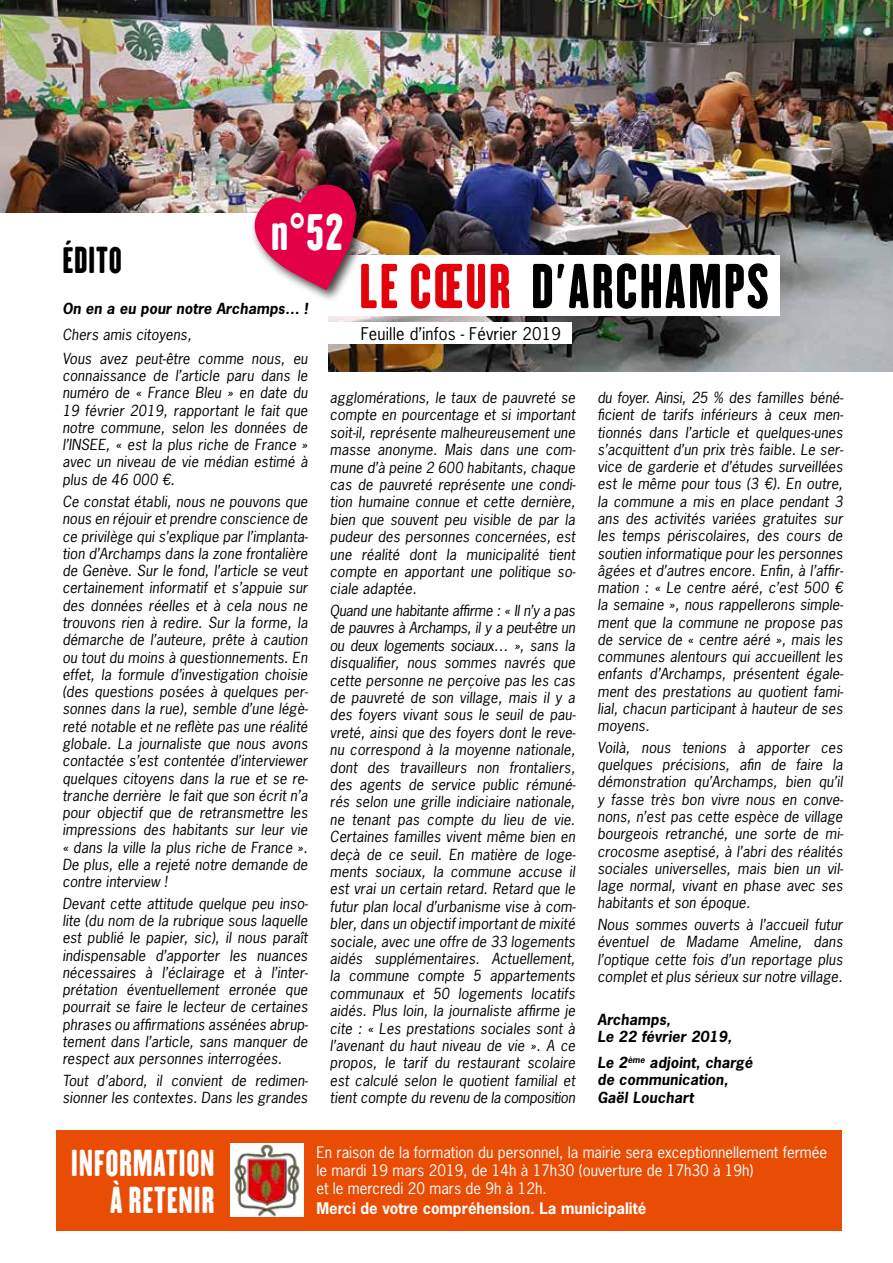
<style>
.page{position:relative;width:893px;height:1263px;background:#fff}
.page>*{position:absolute;margin:0;border:0;box-sizing:border-box;transform-origin:0 0}
.t1{font:55.95px "H.H.Samuel";letter-spacing:.03em;color:#000}
.t2{font:45.9px "H.H.Samuel";color:#fff}
.t3{font:33px/37.5px "H.H.Samuel";letter-spacing:.02em;color:#fff;text-align:right}
.t4{font:33px "H.H.Samuel";letter-spacing:.02em;color:#000}
.t5{font:16.5px "Porsche News Gothic";letter-spacing:.01em;color:#000}
.t6{font:15px/18px "Porsche News Gothic";color:#fff}
.t7{font:700 15px "Porsche News Gothic";color:#fff}
.t8{font:italic 14.4px/17.2px "Porsche News Gothic";letter-spacing:.01em;color:#000;text-align:justify}
.t9{font:italic 700 14.4px/17.2px "Porsche News Gothic";letter-spacing:.01em;color:#000}
.s1{color:#e3000b}
</style>
<div class="page">
<img style="left:0;top:0;width:893px;height:371px">
<div style="left:0;top:213px;width:327px;height:180px;background:#fff"></div>
<div style="left:316px;top:255px;width:464px;height:61px;background:#fff"></div>
<div style="left:320px;top:323px;width:251px;height:21px;background:#fff"></div>
<div style="left:250px;top:180px;width:119px;height:122px;background:#000;opacity:.75"></div>
<img style="left:241px;top:177px;width:123px;height:113px">
<div style="left:56px;top:1130px;width:785px;height:100px;background:#e94c05"></div>
<img style="left:230px;top:1143px;width:73px;height:74px">
<h2 class="t2" style="left:271px;top:202px;width:74px">n°52</h2>
<h3 class="t4" style="left:62px;top:239px;width:61px">ÉDITO</h3>
<p class="t9" style="left:62px;top:300px;width:247px">On en a eu pour notre Archamps… !</p>
<p class="t8" style="left:62px;top:323px;width:247px;line-height:23.7px">Chers amis citoyens,<br>Vous avez peut-être comme nous, eu</p>
<p class="t8" style="left:62px;top:367px;width:247px">connaissance de l’article paru dans le numéro de « France Bleu » en date du 19 février 2019, rapportant le fait que notre commune, selon les données de l’INSEE, « est la plus riche de France » avec un niveau de vie médian estimé à plus de 46 000 €.</p>
<p class="t8" style="left:62px;top:493px;width:247px">Ce constat établi, nous ne pouvons que nous en réjouir et prendre conscience de ce privilège qui s’explique par l’implanta&shy;tion d’Archamps dans la zone frontalière de Genève. Sur le fond, l’article se veut certainement informatif et s’appuie sur des données réelles et à cela nous ne trouvons rien à redire. Sur la forme, la démarche de l’auteure, prête à caution ou tout du moins à questionnements. En effet, la formule d’investigation choisie (des questions posées à quelques per&shy;sonnes dans la rue), semble d’une légè&shy;reté notable et ne reflète pas une réalité globale. La journaliste que nous avons contactée s’est contentée d’interviewer quelques citoyens dans la rue et se re&shy;tranche derrière le fait que son écrit n’a pour objectif que de retransmettre les impressions des habitants sur leur vie « dans la ville la plus riche de France ».<br>De plus, elle a rejeté notre demande de contre interview !</p>
<p class="t8" style="left:62px;top:894px;width:247px">Devant cette attitude quelque peu inso&shy;lite (du nom de la rubrique sous laquelle est publié le papier, sic), il nous paraît indispensable d’apporter les nuances nécessaires à l’éclairage et à l’inter&shy;prétation éventuellement erronée que pourrait se faire le lecteur de certaines phrases ou affirmations assénées abrup&shy;tement dans l’article, sans manquer de respect aux personnes interrogées.</p>
<p class="t8" style="left:62px;top:1072px;width:247px">Tout d’abord, il convient de redimen&shy;sionner les contextes. Dans les grandes</p>
<h1 class="t1" style="left:359px;top:250px;width:412px"><span class="s1">LE CŒUR</span> D'ARCHAMPS</h1>
<p class="t5" style="left:361px;top:323px;width:202px">Feuille d’infos - Février 2019</p>
<p class="t8" style="left:597px;top:389px;width:247px">du foyer. Ainsi, 25 % des familles béné&shy;ficient de tarifs inférieurs à ceux men&shy;tionnés dans l’article et quelques-unes s’acquittent d’un prix très faible. Le ser&shy;vice de garderie et d’études surveillées est le même pour tous (3 €). En outre, la commune a mis en place pendant 3 ans des activités variées gratuites sur les temps périscolaires, des cours de soutien informatique pour les personnes âgées et d’autres encore. Enfin, à l’affir&shy;mation : « Le centre aéré, c’est 500 € la semaine », nous rappellerons simple&shy;ment que la commune ne propose pas de service de « centre aéré », mais les communes alentours qui accueillent les enfants d’Archamps, présentent égale&shy;ment des prestations au quotient fami&shy;lial, chacun participant à hauteur de ses moyens.</p>
<p class="t8" style="left:597px;top:739px;width:247px">Voilà, nous tenions à apporter ces quelques précisions, afin de faire la démonstration qu’Archamps, bien qu’il y fasse très bon vivre nous en conve&shy;nons, n’est pas cette espèce de village bourgeois retranché, une sorte de mi&shy;crocosme aseptisé, à l’abri des réalités sociales universelles, mais bien un vil&shy;lage normal, vivant en phase avec ses habitants et son époque.</p>
<p class="t8" style="left:597px;top:916px;width:247px">Nous sommes ouverts à l’accueil futur éventuel de Madame Ameline, dans l’optique cette fois d’un reportage plus complet et plus sérieux sur notre village.</p>
<p class="t9" style="left:597px;top:1010px;width:136px">Archamps,<br>Le 22 février 2019,</p>
<p class="t9" style="left:597px;top:1053px;width:157px">Le 2<sup>ème</sup> adjoint, chargé de communication,<br>Gaël Louchart</p>
<p class="t8" style="left:330px;top:389px;width:247px">agglomérations, le taux de pauvreté se compte en pourcentage et si important soit-il, représente malheureusement une masse anonyme. Mais dans une com&shy;mune d’à peine 2 600 habitants, chaque cas de pauvreté représente une condi&shy;tion humaine connue et cette dernière, bien que souvent peu visible de par la pudeur des personnes concernées, est une réalité dont la municipalité tient compte en apportant une politique so&shy;ciale adaptée.</p>
<p class="t8" style="left:330px;top:602px;width:247px">Quand une habitante affirme : « Il n’y a pas de pauvres à Archamps, il y a peut-être un ou deux logements sociaux… », sans la disqualifier, nous sommes navrés que cette personne ne perçoive pas les cas de pauvreté de son village, mais il y a des foyers vivant sous le seuil de pau&shy;vreté, ainsi que des foyers dont le reve&shy;nu correspond à la moyenne nationale, dont des travailleurs non frontaliers, des agents de service public rémuné&shy;rés selon une grille indiciaire nationale, ne tenant pas compte du lieu de vie.<br>Certaines familles vivent même bien en deçà de ce seuil. En matière de loge&shy;ments sociaux, la commune accuse il est vrai un certain retard. Retard que le futur plan local d’urbanisme vise à com&shy;bler, dans un objectif important de mixité sociale, avec une offre de 33 logements aidés supplémentaires. Actuellement, la commune compte 5 appartements communaux et 50 logements locatifs aidés. Plus loin, la journaliste affirme je cite : « Les prestations sociales sont à l’avenant du haut niveau de vie ». A ce propos, le tarif du restaurant scolaire est calculé selon le quotient familial et tient compte du revenu de la composition</p>
<h3 class="t3" style="left:71px;top:1143px;width:145px">INFORMATION<br>À RETENIR</h3>
<p class="t6" style="left:316px;top:1143px;width:512px">En raison de la formation du personnel, la mairie sera exceptionnellement fermée le mardi 19 mars 2019, de 14h à 17h30 (ouverture de 17h30 à 19h)<br>et le mercredi 20 mars de 9h à 12h.</p>
<p class="t7" style="left:316px;top:1198px;width:331px">Merci de votre compréhension. La municipalité</p>
</div>
